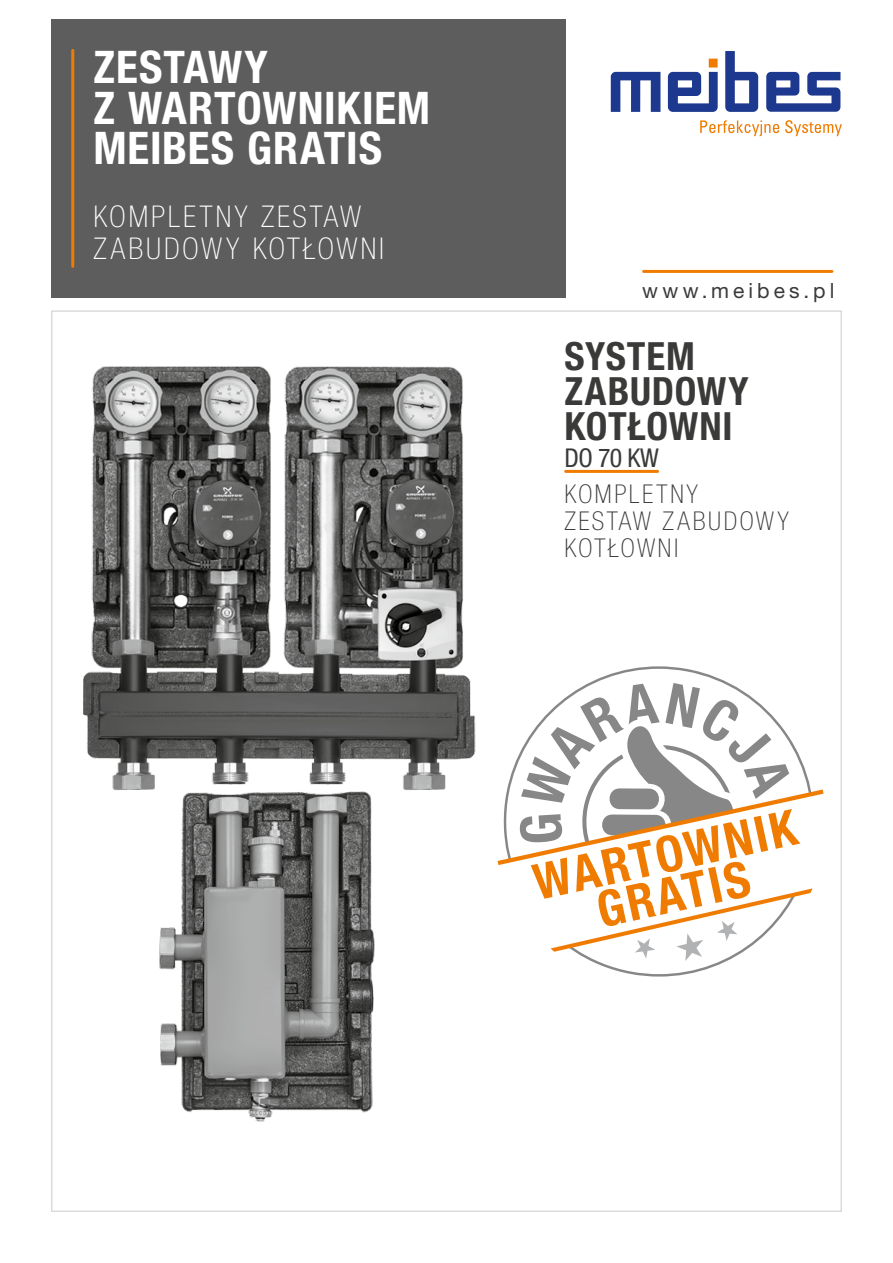
<style>
.page{position:relative;width:893px;height:1263px;background:#fff}
.page>*{position:absolute;margin:0;border:0;box-sizing:border-box;transform-origin:0 0}
.t1{font:700 condensed 45px/40.5px "Helvetica Neue LTW1 G";letter-spacing:.02em;color:#fff}
.t2{font:700 condensed 39px/35.1px "Helvetica Neue LTW1 G";letter-spacing:.02em;color:#3a3a39}
.t3{font:100 condensed 30px/31.5px "Helvetica Neue LTW1 G";letter-spacing:.095em;color:#fff}
.t4{font:100 condensed 25.95px/27.3px "Helvetica Neue LTW1 G";letter-spacing:.1em;color:#3a3a39}
.t5{font:condensed 25.95px "Helvetica Neue LTW1 G";color:#3a3a39}
.t6{font:21px "Helvetica Neue LTW1 G";color:#3a3a39}
</style>
<div class="page">
<div style="left:51px;top:19px;width:515px;height:279px;background:#5d5d5d"></div>
<hr style="left:71px;top:50px;width:3px;height:216px;background:#ef7c00">
<svg style="left:611px;top:72px;width:49px;height:40px"></svg>
<svg style="left:725px;top:51px;width:33px;height:61px"></svg>
<svg style="left:766px;top:72px;width:74px;height:40px"></svg>
<svg style="left:700px;top:120px;width:79px;height:16px"></svg>
<svg style="left:785px;top:120px;width:57px;height:16px"></svg>
<svg style="left:668px;top:59px;width:50px;height:53px"></svg>
<hr style="left:566px;top:470px;width:92px;height:3px;background:#ef7c00">
<svg style="left:589px;top:666px;width:140px;height:310px"></svg>
<svg style="left:535px;top:683px;width:288px;height:278px"></svg>
<img style="left:51px;top:337px;width:484px;height:810px">
<hr style="left:644px;top:270px;width:188px;height:3px;background:#ef7c00">
<p class="t1" style="left:94px;top:47px;width:338px">ZESTAWY<br>Z WARTOWNIKIEM<br>MEIBES GRATIS</p>
<p class="t3" style="left:94px;top:201px;width:292px">KOMPLETNY ZESTAW<br>ZABUDOWY KOTŁOWNI</p>
<p class="t6" style="left:642px;top:277px;width:194px">www.meibes.pl</p>
<p class="t2" style="left:564px;top:338px;width:186px">SYSTEM<br>ZABUDOWY<br>KOTŁOWNI</p>
<p class="t5" style="left:564px;top:442px;width:96px">do 70 kW</p>
<p class="t4" style="left:564px;top:480px;width:226px">KOMPLETNY<br>ZESTAW ZABUDOWY<br>KOTŁOWNI</p>
</div>
